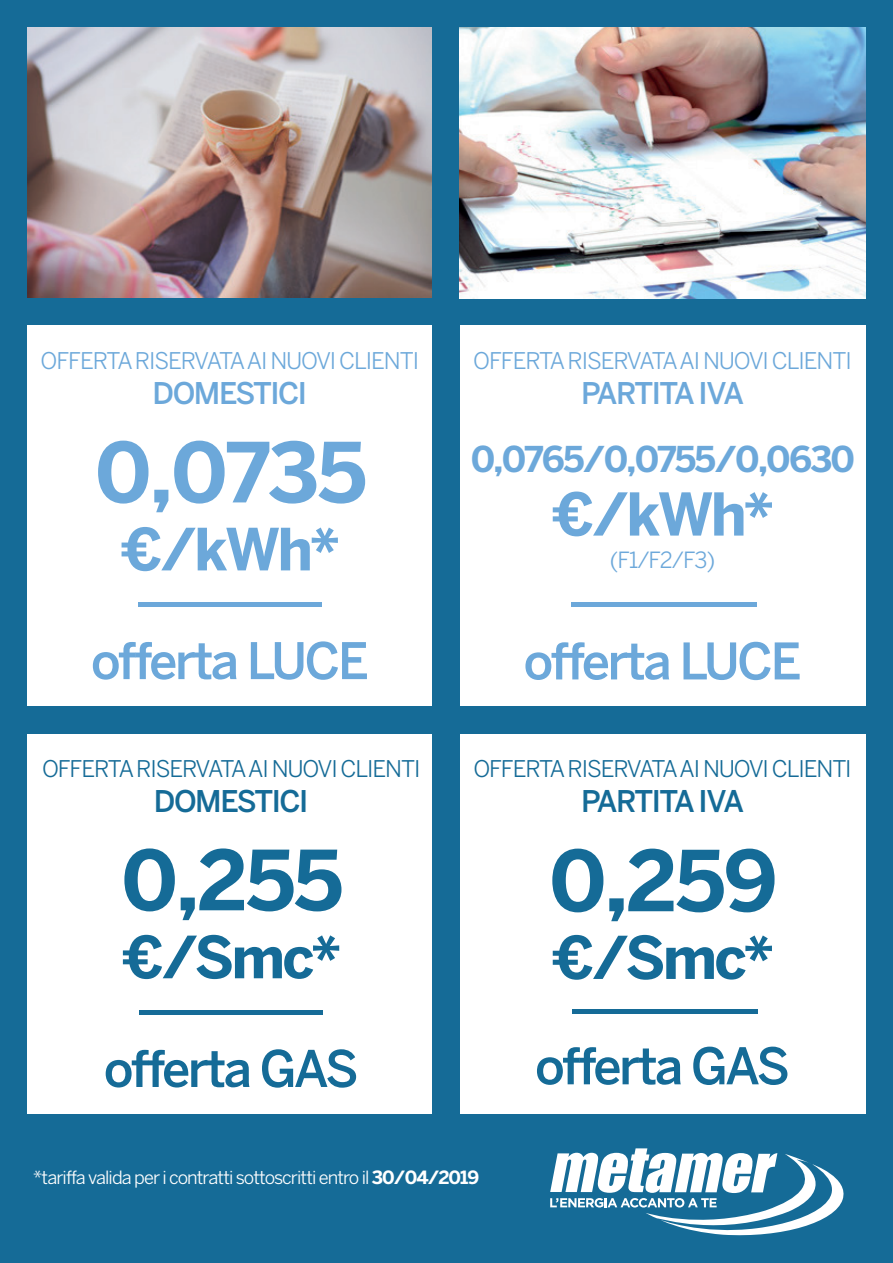
<style>
.page{position:relative;width:893px;height:1263px;background:#156b97}
.page>*{position:absolute;margin:0;border:0;box-sizing:border-box;transform-origin:0 0}
.t1{font:700 83.1px "Benton Sans";color:#156b97}
.t2{font:700 82.05px "Benton Sans";color:#6ca8da}
.t3{font:700 82.05px "Benton Sans";color:#156b97}
.t4{font:700 58.5px "Benton Sans";color:#6ca8da}
.t5{font:700 58.5px "Benton Sans";color:#156b97}
.t6{font:700 57.6px "Benton Sans";color:#156b97}
.t7{font:700 57.6px "Benton Sans";color:#6ca8da}
.t8{font:500 49.95px "Benton Sans";letter-spacing:-.05em;color:#6ca8da}
.t9{font:500 49.95px "Benton Sans";letter-spacing:-.055em;color:#156b97}
.t10{font:700 35.25px "Benton Sans";letter-spacing:-.05em;color:#6ca8da}
.t11{font:500 29.7px "Benton Sans";letter-spacing:-.05em;color:#156b97}
.t12{font:500 29.7px "Benton Sans";letter-spacing:-.05em;color:#6ca8da}
.t13{font:22.8px "Benton Sans";letter-spacing:-.05em;color:#156b97}
.t14{font:22.8px "Benton Sans";letter-spacing:-.05em;color:#6ca8da}
.t15{font:22.2px "Benton Sans";color:#6ca8da}
.t16{font:18.15px "Benton Sans";letter-spacing:-.05em;color:#fff}
.s1{font-weight:700}
</style>
<div class="page">
<div style="left:28px;top:325px;width:404px;height:381px;background:#fff"></div>
<div style="left:28px;top:734px;width:404px;height:380px;background:#fff"></div>
<div style="left:460px;top:325px;width:405px;height:381px;background:#fff"></div>
<div style="left:460px;top:734px;width:405px;height:380px;background:#fff"></div>
<hr style="left:140px;top:1010px;width:183px;height:4px;background:#156b97">
<hr style="left:138px;top:602px;width:184px;height:4px;background:#6ca8da">
<div style="left:571px;top:602px;width:186px;height:5px;background:#6ca8da"></div>
<div style="left:572px;top:1009px;width:186px;height:5px;background:#156b97"></div>
<img style="left:28px;top:28px;width:404px;height:270px">
<img style="left:460px;top:28px;width:405px;height:270px">
<svg style="left:550px;top:1148px;width:294px;height:88px"></svg>
<p class="t14" style="left:41px;top:347px;width:380px">OFFERTA RISERVATA AI NUOVI CLIENTI</p>
<h3 class="t12" style="left:153px;top:376px;width:156px">DOMESTICI</h3>
<h2 class="t2" style="left:95px;top:424px;width:274px">0,0735</h2>
<h3 class="t7" style="left:120px;top:515px;width:221px">€/kWh*</h3>
<h3 class="t8" style="left:91px;top:631px;width:279px">offerta LUCE</h3>
<p class="t13" style="left:42px;top:755px;width:380px">OFFERTA RISERVATA AI NUOVI CLIENTI</p>
<h3 class="t11" style="left:154px;top:784px;width:156px">DOMESTICI</h3>
<h2 class="t3" style="left:121px;top:831px;width:224px">0,255</h2>
<h3 class="t6" style="left:122px;top:923px;width:221px">€/Smc*</h3>
<h3 class="t9" style="left:104px;top:1039px;width:256px">offerta GAS</h3>
<p class="t14" style="left:473px;top:347px;width:380px">OFFERTA RISERVATA AI NUOVI CLIENTI</p>
<h3 class="t12" style="left:581px;top:376px;width:164px">PARTITA IVA</h3>
<h3 class="t10" style="left:471px;top:438px;width:386px">0,0765/0,0755/0,0630</h3>
<h3 class="t4" style="left:551px;top:479px;width:224px">€/kWh*</h3>
<p class="t15" style="left:610px;top:547px;width:107px">(F1/F2/F3)</p>
<h3 class="t8" style="left:523px;top:631px;width:280px">offerta LUCE</h3>
<p class="t13" style="left:473px;top:755px;width:380px">OFFERTA RISERVATA AI NUOVI CLIENTI</p>
<h3 class="t11" style="left:581px;top:784px;width:164px">PARTITA IVA</h3>
<h1 class="t1" style="left:549px;top:831px;width:230px">0,259</h1>
<h3 class="t5" style="left:551px;top:923px;width:224px">€/Smc*</h3>
<h3 class="t9" style="left:535px;top:1036px;width:257px">offerta GAS</h3>
<p class="t16" style="left:33px;top:1166px;width:447px">*tariffa valida per i contratti sottoscritti entro il <span class="s1">30/04/2019</span></p>
</div>
